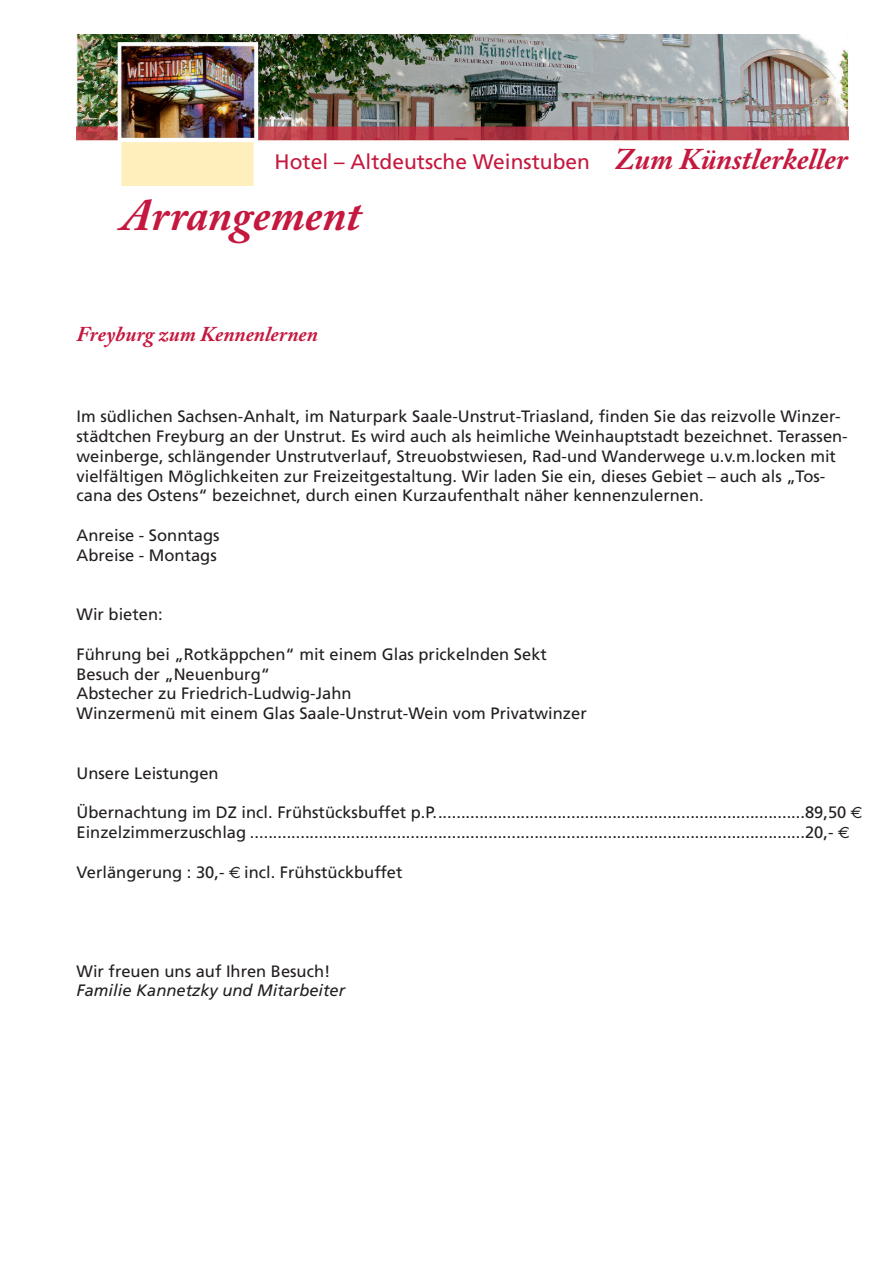
<style>
.page{position:relative;width:893px;height:1263px;background:#fff}
.page>*{position:absolute;margin:0;border:0;box-sizing:border-box;transform-origin:0 0}
.t1{font:italic 700 45px "Adobe Caslon Pro";color:#c5183f}
.t2{font:21px "Frutiger";color:#c5183f}
.t3{font:italic 700 21px "Adobe Caslon Pro";color:#c5183f}
.t4{font:16.5px/19.8px "Frutiger";color:#231f20}
.t5{font:italic 16.5px "Frutiger";color:#231f20}
.s1{font-family:"Adobe Caslon Pro";font-weight:700;font-style:italic;font-size:30px}
.s2{font-family:"Euro A Logo"}
</style>
<div class="page">
<img style="left:77px;top:34px;width:772px;height:151px">
<p class="t2" style="left:275px;top:153px;width:575px">Hotel – Altdeutsche Weinstuben <span class="s1">Zum Künstlerkeller</span></p>
<h1 class="t1" style="left:121px;top:200px;width:241px">Arrangement</h1>
<p class="t3" style="left:77px;top:326px;width:243px">Freyburg zum Kennenlernen</p>
<p class="t4" style="left:77px;top:408px;width:773px">Im südlichen Sachsen-Anhalt, im Naturpark Saale-Unstrut-Triasland, finden Sie das reizvolle Winzer&shy;städtchen Freyburg an der Unstrut. Es wird auch als heimliche Weinhauptstadt bezeichnet. Terassen&shy;weinberge, schlängender Unstrutverlauf, Streuobstwiesen, Rad-und Wanderwege u.v.m.locken mit vielfältigen Möglichkeiten zur Freizeitgestaltung. Wir laden Sie ein, dieses Gebiet – auch als „Tos&shy;cana des Ostens“ bezeichnet, durch einen Kurzaufenthalt näher kennenzulernen.</p>
<p class="t4" style="left:77px;top:527px;width:145px">Anreise - Sonntags<br>Abreise - Montags</p>
<p class="t4" style="left:77px;top:606px;width:88px">Wir bieten:</p>
<p class="t4" style="left:77px;top:645px;width:512px">Führung bei „Rotkäppchen“ mit einem Glas prickelnden Sekt Besuch der „Neuenburg“<br>Abstecher zu Friedrich-Ludwig-Jahn<br>Winzermenü mit einem Glas Saale-Unstrut-Wein vom Privatwinzer</p>
<p class="t4" style="left:77px;top:764px;width:144px">Unsere Leistungen</p>
<p class="t4" style="left:77px;top:804px;width:787px">Übernachtung im DZ incl. Frühstücksbuffet p.P.................................................................................89,50 <span class="s2">f<br></span>Einzelzimmerzuschlag .........................................................................................................................20,- <span class="s2">f</span></p>
<p class="t4" style="left:77px;top:863px;width:327px">Verlängerung : 30,- <span class="s2">f</span> incl. Frühstückbuffet</p>
<p class="t4" style="left:77px;top:962px;width:255px">Wir freuen uns auf Ihren Besuch!</p>
<p class="t5" style="left:77px;top:984px;width:270px">Familie Kannetzky und Mitarbeiter</p>
</div>
